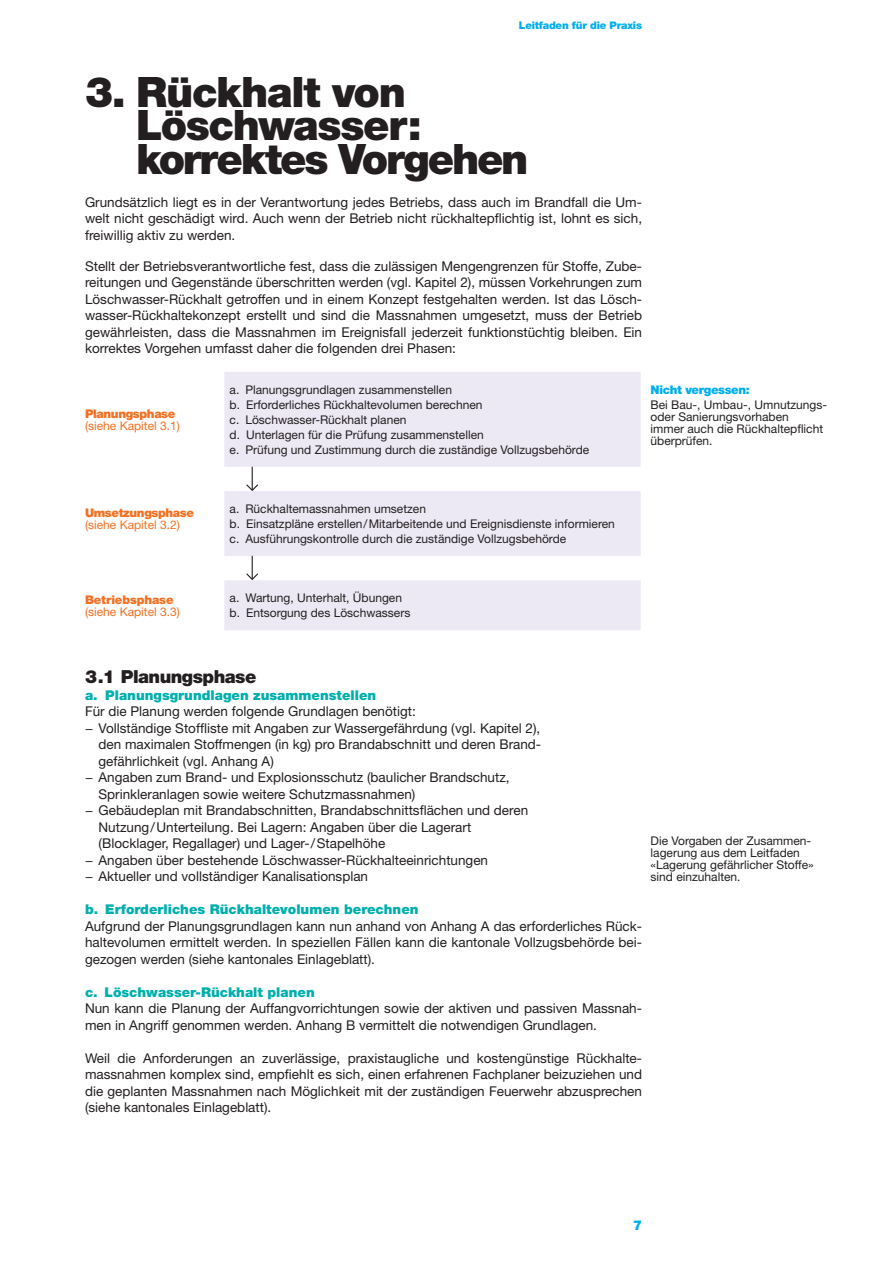
<style>
.page{position:relative;width:893px;height:1263px;background:#fff}
.page>*{position:absolute;margin:0;border:0;box-sizing:border-box;transform-origin:0 0}
.t1{font:900 42px/33.6px "Helvetica Neue";letter-spacing:-.035em;color:#231f20}
.t2{font:900 18px "Helvetica Neue";letter-spacing:-.03em;color:#231f20}
.t3{font:13.5px/16.5px "Helvetica Neue";color:#231f20;text-align:justify}
.t4{font:900 13.5px "Helvetica Neue";color:#00afad}
.t5{font:900 13.5px "Helvetica Neue";color:#00aeef}
.t6{font:12px/15px "Helvetica Neue";color:#231f20}
.t7{font:12px "Helvetica Neue";color:#f37021}
.t8{font:900 12px "Helvetica Neue";letter-spacing:-.03em;color:#f37021}
.t9{font:900 12px "Helvetica Neue";letter-spacing:-.03em;color:#00aeef}
.t10{font:900 12px "Helvetica Neue";letter-spacing:-.01em;color:#f37021}
.t11{font:900 10.5px "Helvetica Neue";letter-spacing:-.02em;color:#00aeef}
</style>
<div class="page">
<div style="left:224px;top:371px;width:417px;height:97px;background:#ece9f4"></div>
<hr style="left:223px;top:370px;width:419px;height:2px;background:#fff">
<hr style="left:223px;top:467px;width:419px;height:1px;background:#fff">
<div style="left:224px;top:579px;width:417px;height:52px;background:#ece9f4"></div>
<hr style="left:223px;top:579px;width:419px;height:1px;background:#fff">
<hr style="left:223px;top:630px;width:419px;height:2px;background:#fff">
<div style="left:224px;top:490px;width:417px;height:67px;background:#ece9f4"></div>
<hr style="left:223px;top:490px;width:419px;height:1px;background:#fff">
<hr style="left:223px;top:556px;width:419px;height:1px;background:#fff">
<svg style="left:246px;top:467px;width:13px;height:24px"></svg>
<svg style="left:246px;top:556px;width:13px;height:24px"></svg>
<p class="t11" style="left:519px;top:19px;width:125px">Leitfaden für die Praxis</p>
<h1 class="t1" style="left:136px;top:75px;width:394px;text-indent:-51px">3. Rückhalt von<br>Löschwasser: korrektes Vorgehen</h1>
<p class="t3" style="left:85px;top:194px;width:558px">Grundsätzlich liegt es in der Verantwortung jedes Betriebs, dass auch im Brandfall die Um&shy;welt nicht geschädigt wird. Auch wenn der Betrieb nicht rückhaltepflichtig ist, lohnt es sich, freiwillig aktiv zu werden.</p>
<p class="t3" style="left:85px;top:258px;width:559px">Stellt der Betriebsverantwortliche fest, dass die zulässigen Mengengrenzen für Stoffe, Zube&shy;reitungen und Gegenstände überschritten werden (vgl. Kapitel 2), müssen Vorkehrungen zum Löschwasser-Rückhalt getroffen und in einem Konzept festgehalten werden. Ist das Lösch&shy;wasser-Rückhaltekonzept erstellt und sind die Massnahmen umgesetzt, muss der Betrieb gewährleisten, dass die Massnahmen im Ereignisfall jederzeit funktionstüchtig bleiben. Ein korrektes Vorgehen umfasst daher die folgenden drei Phasen:</p>
<p class="t8" style="left:85px;top:406px;width:92px">Planungsphase</p>
<p class="t7" style="left:85px;top:418px;width:96px">(siehe Kapitel 3.1)</p>
<p class="t6" style="left:230px;top:382px;width:361px">a. Planungsgrundlagen zusammenstellen<br>b. Erforderliches Rückhaltevolumen berechnen<br>c. Löschwasser-Rückhalt planen<br>d. Unterlagen für die Prüfung zusammenstellen<br>e. Prüfung und Zustimmung durch die zuständige Vollzugsbehörde</p>
<p class="t9" style="left:651px;top:383px;width:101px">Nicht vergessen:</p>
<p class="t6" style="left:651px;top:399px;width:178px;line-height:12px">Bei Bau-, Umbau-, Umnutzungs&shy;oder Sanierungsvorhaben<br>immer auch die Rückhaltepflicht überprüfen.</p>
<p class="t8" style="left:85px;top:506px;width:110px">Umsetzungsphase</p>
<p class="t7" style="left:85px;top:518px;width:96px">(siehe Kapitel 3.2)</p>
<p class="t10" style="left:85px;top:592px;width:90px">Betriebsphase</p>
<p class="t7" style="left:85px;top:604px;width:96px">(siehe Kapitel 3.3)</p>
<p class="t6" style="left:230px;top:501px;width:387px">a. Rückhaltemassnahmen umsetzen<br>b. Einsatzpläne erstellen/Mitarbeitende und Ereignisdienste informieren c. Ausführungskontrolle durch die zuständige Vollzugsbehörde</p>
<p class="t6" style="left:230px;top:590px;width:182px">a. Wartung, Unterhalt, Übungen b. Entsorgung des Löschwassers</p>
<h2 class="t2" style="left:85px;top:666px;width:173px">3.1 Planungsphase</h2>
<p class="t4" style="left:85px;top:687px;width:293px">a. Planungsgrundlagen zusammenstellen</p>
<p class="t3" style="left:85px;top:703px;width:332px">Für die Planung werden folgende Grundlagen benötigt:</p>
<p class="t3" style="left:85px;top:720px;width:457px">− Vollständige Stoffliste mit Angaben zur Wassergefährdung (vgl. Kapitel 2),</p>
<p class="t3" style="left:99px;top:736px;width:444px">den maximalen Stoffmengen (in kg) pro Brandabschnitt und deren Brand-</p>
<p class="t3" style="left:99px;top:753px;width:177px">gefährlichkeit (vgl. Anhang A)</p>
<p class="t3" style="left:85px;top:769px;width:426px">− Angaben zum Brand- und Explosionsschutz (baulicher Brandschutz,</p>
<p class="t3" style="left:99px;top:786px;width:318px">Sprinkleranlagen sowie weitere Schutzmassnahmen)</p>
<p class="t3" style="left:85px;top:802px;width:445px">− Gebäudeplan mit Brandabschnitten, Brandabschnittsflächen und deren</p>
<p class="t3" style="left:99px;top:819px;width:374px">Nutzung/Unterteilung. Bei Lagern: Angaben über die Lagerart</p>
<p class="t3" style="left:99px;top:835px;width:288px">(Blocklager, Regallager) und Lager-/Stapelhöhe</p>
<p class="t3" style="left:85px;top:852px;width:405px">− Angaben über bestehende Löschwasser-Rückhalteeinrichtungen</p>
<p class="t3" style="left:85px;top:868px;width:285px">− Aktueller und vollständiger Kanalisationsplan</p>
<p class="t4" style="left:85px;top:901px;width:335px">b. Erforderliches Rückhaltevolumen berechnen</p>
<p class="t3" style="left:85px;top:918px;width:559px">Aufgrund der Planungsgrundlagen kann nun anhand von Anhang A das erforderliches Rück&shy;haltevolumen ermittelt werden. In speziellen Fällen kann die kantonale Vollzugsbehörde bei&shy;gezogen werden (siehe kantonales Einlageblatt).</p>
<p class="t4" style="left:85px;top:984px;width:231px">c. Löschwasser-Rückhalt planen</p>
<p class="t3" style="left:85px;top:1000px;width:558px">Nun kann die Planung der Auffangvorrichtungen sowie der aktiven und passiven Massnah&shy;men in Angriff genommen werden. Anhang B vermittelt die notwendigen Grundlagen.</p>
<p class="t3" style="left:85px;top:1050px;width:559px">Weil die Anforderungen an zuverlässige, praxistaugliche und kostengünstige Rückhalte&shy;massnahmen komplex sind, empfiehlt es sich, einen erfahrenen Fachplaner beizuziehen und die geplanten Massnahmen nach Möglichkeit mit der zuständigen Feuerwehr abzusprechen (siehe kantonales Einlageblatt).</p>
<p class="t6" style="left:651px;top:835px;width:165px;line-height:12px">Die Vorgaben der Zusammen&shy;lagerung aus dem Leitfaden «Lagerung gefährlicher Stoffe» sind einzuhalten.</p>
<p class="t5" style="left:633px;top:1217px;width:11px">7</p>
</div>
